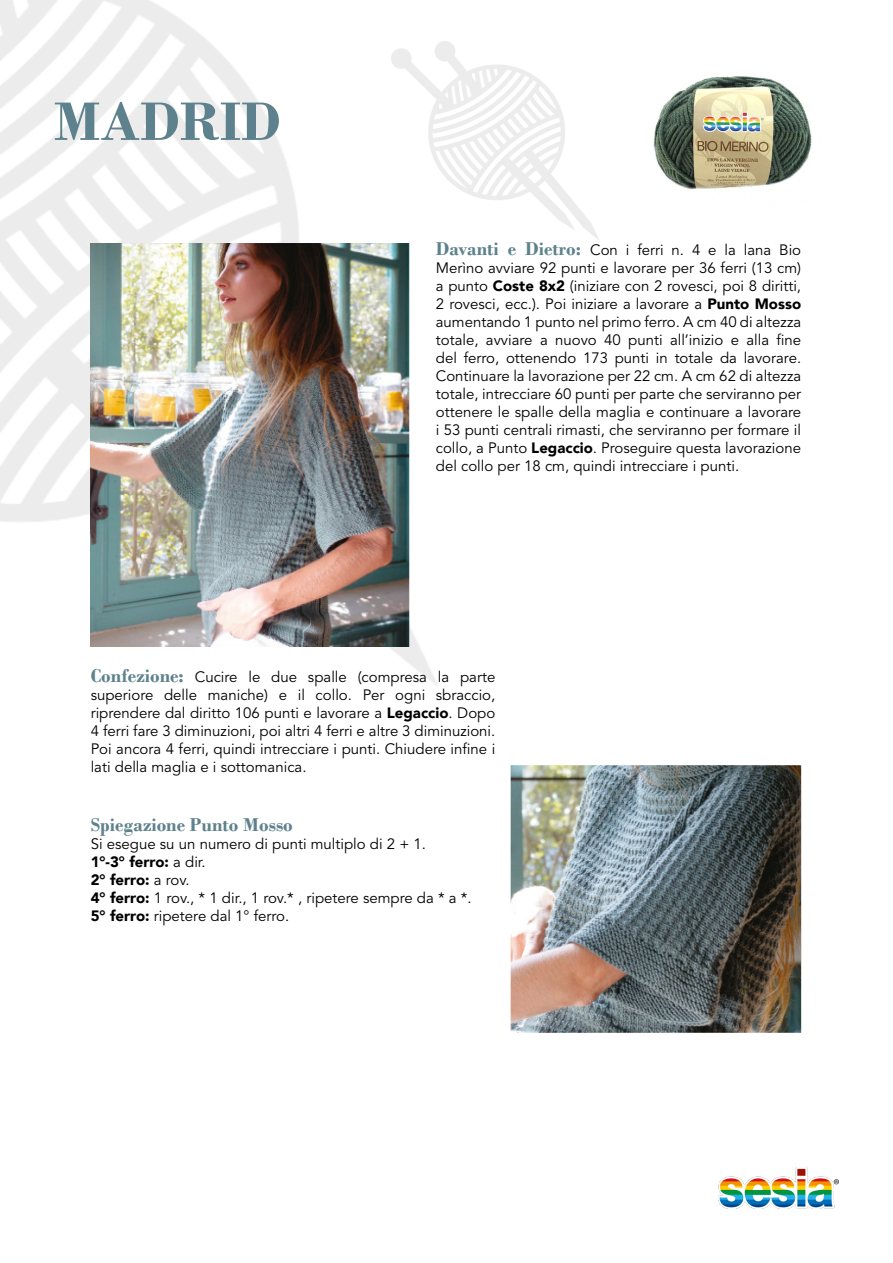
<style>
.page{position:relative;width:893px;height:1263px;background:#fff}
.page>*{position:absolute;margin:0;border:0;box-sizing:border-box;transform-origin:0 0}
.t1{font:700 57px "Bodoni";color:#5e828d}
.t2{font:700 19.5px "Bodoni";color:#5e828d}
.t3{font:15px/18px "Avenir LT Std";color:#000;text-align:justify}
.t4{font:900 15px "Avenir";color:#000}
.s1{font-family:"Bodoni";font-weight:700;font-size:19.5px;color:#5e828d}
.s2{font-family:"Avenir";font-weight:900}
.s3{font-family:"Avenir LT Std";font-weight:400}
</style>
<div class="page">
<img style="left:0;top:0;width:446px;height:686px">
<img style="left:91px;top:242px;width:318px;height:404px">
<img style="left:510px;top:765px;width:291px;height:267px">
<img style="left:719px;top:1167px;width:119px;height:42px">
<img style="left:653px;top:76px;width:159px;height:114px">
<p class="t1" style="left:54px;top:88px;width:228px">MADRID</p>
<p class="t3" style="left:436px;top:242px;width:367px"><span class="s1">Davanti e Dietro:</span> Con i ferri n. 4 e la lana Bio Merìno avviare 92 punti e lavorare per 36 ferri (13 cm) a punto <span class="s2">Coste 8x2</span> (iniziare con 2 rovesci, poi 8 diritti, 2 rovesci, ecc.). Poi iniziare a lavorare a <span class="s2">Punto Mosso </span>aumentando 1 punto nel primo ferro. A cm 40 di altezza totale, avviare a nuovo 40 punti all’inizio e alla fine del ferro, ottenendo 173 punti in totale da lavorare.<br>Continuare la lavorazione per 22 cm. A cm 62 di altezza totale, intrecciare 60 punti per parte che serviranno per ottenere le spalle della maglia e continuare a lavorare i 53 punti centrali rimasti, che serviranno per formare il collo, a Punto <span class="s2">Legaccio</span>. Proseguire questa lavorazione del collo per 18 cm, quindi intrecciare i punti.</p>
<p class="t3" style="left:91px;top:668px;width:406px"><span class="s1">Confezione:</span> Cucire le due spalle (compresa la parte superiore delle maniche) e il collo. Per ogni sbraccio, riprendere dal diritto 106 punti e lavorare a <span class="s2">Legaccio</span>. Dopo 4 ferri fare 3 diminuzioni, poi altri 4 ferri e altre 3 diminuzioni.<br>Poi ancora 4 ferri, quindi intrecciare i punti. Chiudere infine i lati della maglia e i sottomanica.</p>
<p class="t2" style="left:91px;top:813px;width:204px">Spiegazione Punto Mosso</p>
<p class="t3" style="left:91px;top:835px;width:337px">Si esegue su un numero di punti multiplo di 2 + 1.</p>
<p class="t4" style="left:91px;top:849px;width:116px">1°-3° ferro: <span class="s3">a dir.</span></p>
<p class="t4" style="left:91px;top:867px;width:101px">2° ferro: <span class="s3">a rov.</span></p>
<p class="t3" style="left:91px;top:889px;width:382px"><span class="s2">4° ferro:</span> 1 rov., * 1 dir., 1 rov.* , ripetere sempre da * a *.</p>
<p class="t3" style="left:91px;top:907px;width:200px"><span class="s2">5° ferro:</span> ripetere dal 1° ferro.</p>
</div>
